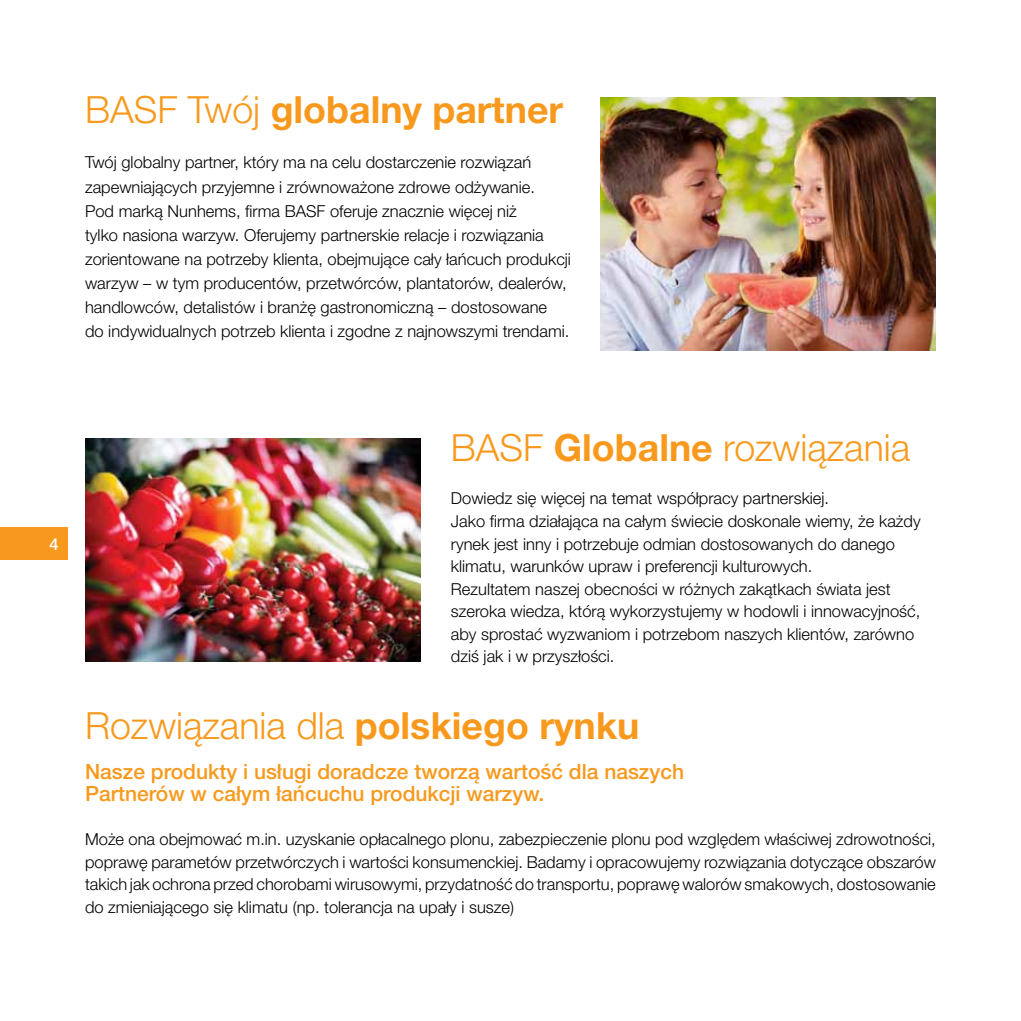
<style>
.page{position:relative;width:1021px;height:1021px;background:#fff}
.page>*{position:absolute;margin:0;border:0;box-sizing:border-box;transform-origin:0 0}
.t1{font:300 37.5px "Helvetica Neue LT Pro";color:#f8991d}
.t2{font:700 37.5px "Helvetica Neue LT Pro";color:#f8991d}
.t3{font:500 21px/22.5px "Helvetica Neue LT Pro";color:#f8991d}
.t4{font:300 16.5px/22.5px "Helvetica Neue LT Pro";color:#000}
.t5{font:500 16.5px "Helvetica Neue LT Pro";color:#fff}
.s1{font-weight:300}
.s2{font-weight:700}
</style>
<div class="page">
<div style="left:0;top:527px;width:67px;height:33px;background:#f8991d"></div>
<img style="left:600px;top:98px;width:335px;height:252px">
<img style="left:85px;top:438px;width:335px;height:223px">
<h1 class="t2" style="left:85px;top:87px;width:479px"><span class="s1">BASF Twój</span> globalny partner</h1>
<p class="t4" style="left:85px;top:150px;width:487px;line-height:24px">Twój globalny partner, który ma na celu dostarczenie rozwiązań zapewniających przyjemne i zrównoważone zdrowe odżywanie.<br>Pod marką Nunhems, firma BASF oferuje znacznie więcej niż<br>tylko nasiona warzyw. Oferujemy partnerskie relacje i rozwiązania zorientowane na potrzeby klienta, obejmujące cały łańcuch produkcji warzyw – w tym producentów, przetwórców, plantatorów, dealerów, handlowców, detalistów i branżę gastronomiczną – dostosowane<br>do indywidualnych potrzeb klienta i zgodne z najnowszymi trendami.</p>
<p class="t5" style="left:50px;top:534px;width:11px">4</p>
<h1 class="t1" style="left:451px;top:424px;width:461px">BASF <span class="s2">Globalne</span> rozwiązania</h1>
<p class="t4" style="left:451px;top:487px;width:471px">Dowiedz się więcej na temat współpracy partnerskiej.<br>Jako firma działająca na całym świecie doskonale wiemy, że każdy rynek jest inny i potrzebuje odmian dostosowanych do danego klimatu, warunków upraw i preferencji kulturowych.<br>Rezultatem naszej obecności w różnych zakątkach świata jest szeroka wiedza, którą wykorzystujemy w hodowli i innowacyjność, aby sprostać wyzwaniom i potrzebom naszych klientów, zarówno dziś jak i w przyszłości.</p>
<h1 class="t1" style="left:85px;top:703px;width:556px">Rozwiązania dla <span class="s2">polskiego rynku</span></h1>
<p class="t3" style="left:85px;top:760px;width:600px">Nasze produkty i usługi doradcze tworzą wartość dla naszych<br>Partnerów w całym łańcuchu produkcji warzyw.</p>
<p class="t4" style="left:85px;top:827px;width:852px;text-align:justify">Może ona obejmować m.in. uzyskanie opłacalnego plonu, zabezpieczenie plonu pod względem właściwej zdrowotności, poprawę parametów przetwórczych i wartości konsumenckiej. Badamy i opracowujemy rozwiązania dotyczące obszarów takich jak ochrona przed chorobami wirusowymi, przydatność do transportu, poprawę walorów smakowych, dostosowanie do zmieniającego się klimatu (np. tolerancja na upały i susze)</p>
</div>
